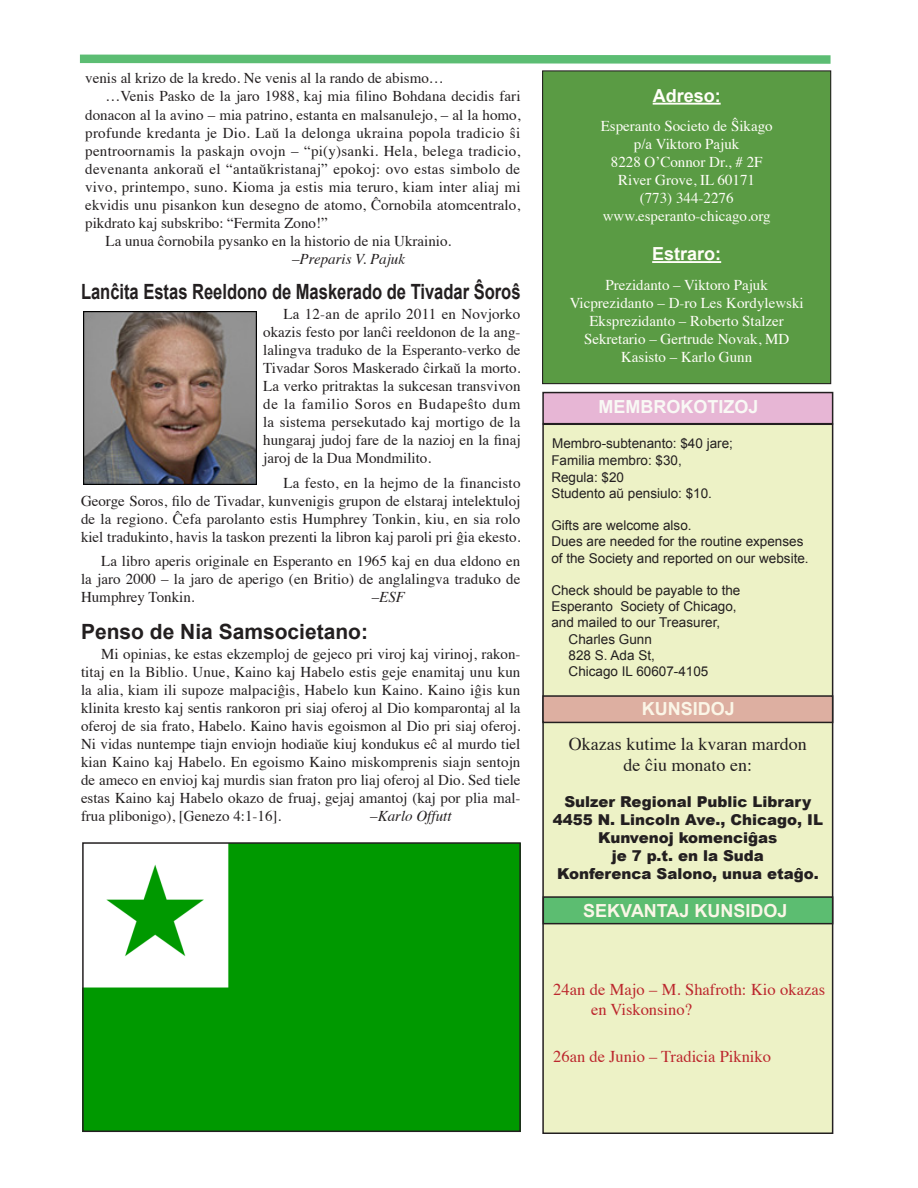
<style>
.page{position:relative;width:918px;height:1188px;background:#fff}
.page>*{position:absolute;margin:0;border:0;box-sizing:border-box;transform-origin:0 0}
.t1{font:700 21px "Arial";color:#231f20;scale:.79 1}
.t2{font:700 21px "Arial";color:#231f20}
.t3{font:18px "Times";color:#231f20}
.t4{font:700 18px "Arial";color:#fbf6e7}
.t5{font:700 18px "Arial";color:#fffef8}
.t6{font:700 18px "Arial";color:#f9f9f5}
.t7{font:16.5px/19.8px "Times";color:#bc272d}
.t8{font:15px/18px "Times";color:#231f20;text-align:justify}
.t9{font:15px "Times";color:#fffef8}
.t10{font:900 15px "Arial";color:#231f20}
.t11{font:italic 15px "Times";color:#231f20}
.t12{font:13.5px "Arial";color:#231f20}
</style>
<div class="page">
<div style="left:543px;top:71px;width:288px;height:313px;background:#5a9b44"></div>
<div style="left:542px;top:70px;width:289px;height:314px;border:1px solid #231f20"></div>
<hr style="left:653px;top:103px;width:68px;height:2px;background:#fffef8">
<hr style="left:652px;top:261px;width:69px;height:2px;background:#fffef8">
<div style="left:543px;top:424px;width:290px;height:709px;background:#edf2c6"></div>
<div style="left:542px;top:424px;width:291px;height:710px;border:2px solid #231f20"></div>
<div style="left:543px;top:393px;width:290px;height:31px;background:#e7b6d5"></div>
<div style="left:542px;top:392px;width:291px;height:32px;border:2px solid #231f20"></div>
<div style="left:543px;top:897px;width:290px;height:27px;background:#5cbd71"></div>
<div style="left:543px;top:896px;width:290px;height:28px;border:2px solid #231f20"></div>
<svg style="left:79px;top:54px;width:752px;height:10px;background:#74c688"></svg>
<img style="left:85px;top:845px;width:433px;height:284px">
<div style="left:82px;top:842px;width:439px;height:290px;border:2px solid #231f20"></div>
<div style="left:543px;top:696px;width:290px;height:26px;background:#ddafa1"></div>
<div style="left:542px;top:695px;width:291px;height:28px;border:2px solid #231f20"></div>
<img style="left:84px;top:312px;width:172px;height:173px">
<p class="t8" style="left:85px;top:68px;width:360px">venis al krizo de la kredo. Ne venis al la rando de abismo…</p>
<p class="t8" style="left:85px;top:86px;width:437px;text-indent:20px">…Venis Pasko de la jaro 1988, kaj mia filino Bohdana decidis fari donacon al la avino – mia patrino, estanta en malsanulejo, – al la homo, profunde kredanta je Dio. Laŭ la delonga ukraina popola tradicio ŝi pentroornamis la paskajn ovojn – “pi(y)sanki. Hela, belega tradicio, devenanta ankoraŭ el “antaŭkristanaj” epokoj: ovo estas simbolo de vivo, printempo, suno. Kioma ja estis mia teruro, kiam inter aliaj mi ekvidis unu pisankon kun desegno de atomo, Ĉornobila atomcentralo, pikdrato kaj subskribo: “Fermita Zono!”</p>
<p class="t8" style="left:106px;top:230px;width:347px">La unua ĉornobila pysanko en la historio de nia Ukrainio.</p>
<p class="t11" style="left:292px;top:245px;width:114px">–Preparis V. Pajuk</p>
<p class="t1" style="left:81px;top:278px;width:558px">Lanĉita Estas Reeldono de Maskerado de Tivadar Ŝoroŝ</p>
<p class="t8" style="left:263px;top:304px;width:259px;text-indent:20px">La 12-an de aprilo 2011 en Novjorko okazis festo por lanĉi reeldonon de la ang&shy;lalingva traduko de la Esperanto-verko de Tivadar Soros Maskerado ĉirkaŭ la morto.<br>La verko pritraktas la sukcesan transvivon de la familio Soros en Budapeŝto dum la sistema persekutado kaj mortigo de la hungaraj judoj fare de la nazioj en la finaj jaroj de la Dua Mondmilito.</p>
<p class="t8" style="left:81px;top:472px;width:441px;text-indent:202px">La festo, en la hejmo de la financisto George Soros, filo de Tivadar, kunvenigis grupon de elstaraj intelektuloj de la regiono. Ĉefa parolanto estis Humphrey Tonkin, kiu, en sia rolo kiel tradukinto, havis la taskon prezenti la libron kaj paroli pri ĝia ekesto.</p>
<p class="t8" style="left:81px;top:551px;width:441px;text-indent:20px">La libro aperis originale en Esperanto en 1965 kaj en dua eldono en la jaro 2000 – la jaro de aperigo (en Britio) de anglalingva traduko de Humphrey Tonkin.</p>
<p class="t11" style="left:372px;top:584px;width:35px">–ESF</p>
<p class="t2" style="left:81px;top:618px;width:289px">Penso de Nia Samsocietano:</p>
<p class="t8" style="left:81px;top:644px;width:441px;text-indent:20px">Mi opinias, ke estas ekzemploj de gejeco pri viroj kaj virinoj, rakon&shy;titaj en la Biblio. Unue, Kaino kaj Habelo estis geje enamitaj unu kun la alia, kiam ili supoze malpaciĝis, Habelo kun Kaino. Kaino iĝis kun klinita kresto kaj sentis rankoron pri siaj oferoj al Dio komparontaj al la oferoj de sia frato, Habelo. Kaino havis egoismon al Dio pri siaj oferoj.<br>Ni vidas nuntempe tiajn enviojn hodiaŭe kiuj kondukus eĉ al murdo tiel kian Kaino kaj Habelo. En egoismo Kaino miskomprenis siajn sentojn de ameco en envioj kaj murdis sian fraton pro liaj oferoj al Dio. Sed tiele estas Kaino kaj Habelo okazo de fruaj, gejaj amantoj (kaj por plia mal&shy;frua plibonigo), [Genezo 4:1-16].</p>
<p class="t11" style="left:370px;top:803px;width:83px">–Karlo Offutt</p>
<p class="t5" style="left:653px;top:84px;width:70px">Adreso:</p>
<p class="t9" style="left:601px;top:112px;width:174px">Esperanto Societo de Ŝikago</p>
<p class="t9" style="left:634px;top:130px;width:107px">p/a Viktoro Pajuk</p>
<p class="t9" style="left:611px;top:148px;width:153px">8228 O’Connor Dr., # 2F</p>
<p class="t9" style="left:618px;top:166px;width:138px">River Grove, IL 60171</p>
<p class="t9" style="left:640px;top:184px;width:95px">(773) 344-2276</p>
<p class="t9" style="left:603px;top:202px;width:169px">www.esperanto-chicago.org</p>
<p class="t5" style="left:652px;top:242px;width:71px">Estraro:</p>
<p class="t9" style="left:605px;top:271px;width:164px">Prezidanto – Viktoro Pajuk</p>
<p class="t9" style="left:570px;top:289px;width:236px">Vicprezidanto – D-ro Les Kordylewski</p>
<p class="t9" style="left:589px;top:307px;width:196px">Eksprezidanto – Roberto Stalzer</p>
<p class="t9" style="left:584px;top:325px;width:207px">Sekretario – Gertrude Novak, MD</p>
<p class="t9" style="left:621px;top:343px;width:133px">Kasisto – Karlo Gunn</p>
<p class="t6" style="left:599px;top:395px;width:162px">MEMBROKOTIZOJ</p>
<p class="t12" style="left:552px;top:435px;width:182px">Membro-subtenanto: $40 jare;</p>
<p class="t12" style="left:551px;top:452px;width:132px">Familia membro: $30,</p>
<p class="t12" style="left:551px;top:468px;width:74px">Regula: $20</p>
<p class="t12" style="left:551px;top:484px;width:162px">Studento aŭ pensiulo: $10.</p>
<p class="t12" style="left:551px;top:517px;width:142px">Gifts are welcome also.</p>
<p class="t12" style="left:551px;top:533px;width:254px">Dues are needed for the routine expenses</p>
<p class="t12" style="left:551px;top:549px;width:259px">of the Society and reported on our website.</p>
<p class="t12" style="left:551px;top:581px;width:191px">Check should be payable to the</p>
<p class="t12" style="left:551px;top:598px;width:187px">Esperanto Society of Chicago,</p>
<p class="t12" style="left:551px;top:614px;width:170px">and mailed to our Treasurer,</p>
<p class="t12" style="left:569px;top:630px;width:85px">Charles Gunn</p>
<p class="t12" style="left:569px;top:646px;width:88px">828 S. Ada St,</p>
<p class="t12" style="left:569px;top:662px;width:141px">Chicago IL 60607-4105</p>
<p class="t4" style="left:642px;top:697px;width:95px">KUNSIDOJ</p>
<p class="t3" style="left:569px;top:727px;width:239px">Okazas kutime la kvaran mardon</p>
<p class="t3" style="left:624px;top:748px;width:130px">de ĉiu monato en:</p>
<p class="t10" style="left:564px;top:791px;width:248px">Sulzer Regional Public Library</p>
<p class="t10" style="left:553px;top:809px;width:272px">4455 N. Lincoln Ave., Chicago, IL</p>
<p class="t10" style="left:598px;top:827px;width:181px">Kunvenoj komenciĝas</p>
<p class="t10" style="left:612px;top:845px;width:154px">je 7 p.t. en la Suda</p>
<p class="t10" style="left:557px;top:863px;width:263px">Konferenca Salono, unua etaĝo.</p>
<p class="t4" style="left:583px;top:899px;width:206px">SEKVANTAJ KUNSIDOJ</p>
<p class="t7" style="left:591px;top:979px;width:236px;text-indent:-38px">24an de Majo – M. Shafroth: Kio okazas en Viskonsino?</p>
<p class="t7" style="left:553px;top:1045px;width:219px">26an de Junio – Tradicia Pikniko</p>
</div>
